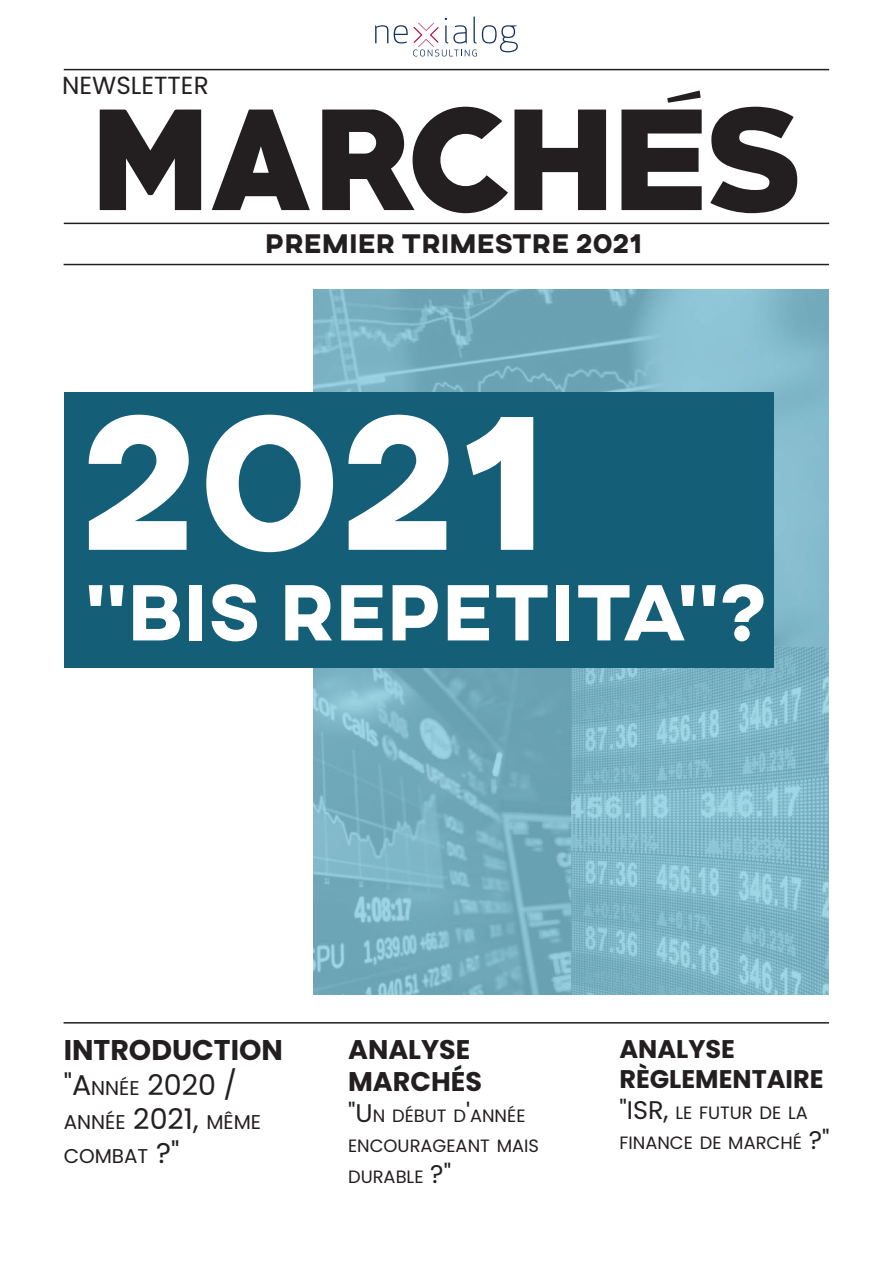
<style>
.page{position:relative;width:893px;height:1263px;background:#fff}
.page>*{position:absolute;margin:0;border:0;box-sizing:border-box;transform-origin:0 0}
.t1{font:800 195.3px "AXIS";color:#fff}
.t2{font:800 81.3px "AXIS";color:#fff}
.t3{font:700 28.5px/34.2px "Poppins";color:#231f20}
.t4{font:800 27.45px "AXIS";color:#231f20}
.t5{font:700 27px/32.4px "Poppins";color:#231f20}
.t6{font:700 25.5px/30.6px "Poppins";color:#231f20}
.t7{font:24.75px "Poppins";color:#231f20}
.t8{font:19.95px/34.2px "Poppins";color:#231f20}
.t9{font:17.85px/30.6px "Poppins";color:#231f20}
.s1{font-weight:400}
.s2{font-weight:400;font-size:19.95px}
.s3{font-size:28.5px}
.s4{font-size:25.5px}
</style>
<div class="page">
<hr style="left:64px;top:264px;width:765px;height:1px;background:#231f20">
<hr style="left:64px;top:1022px;width:765px;height:1px;background:#231f20">
<hr style="left:64px;top:69px;width:765px;height:1px;background:#231f20">
<hr style="left:64px;top:223px;width:765px;height:1px;background:#231f20">
<svg style="left:100px;top:110px;width:101px;height:100px"></svg>
<svg style="left:212px;top:110px;width:98px;height:100px"></svg>
<svg style="left:322px;top:107px;width:186px;height:106px"></svg>
<svg style="left:514px;top:110px;width:92px;height:100px"></svg>
<svg style="left:621px;top:110px;width:81px;height:100px"></svg>
<svg style="left:710px;top:107px;width:87px;height:106px"></svg>
<svg style="left:667px;top:91px;width:34px;height:12px"></svg>
<svg style="left:375px;top:25px;width:13px;height:18px"></svg>
<svg style="left:394px;top:17px;width:124px;height:39px"></svg>
<svg style="left:314px;top:289px;width:515px;height:706px;background:#7bb3c4"></svg>
<div style="left:64px;top:392px;width:709px;height:276px;background:#145e78"></div>
<h3 class="t7" style="left:62px;top:71px;width:148px">NEWSLETTER</h3>
<h3 class="t4" style="left:265px;top:226px;width:378px">PREMIER TRIMESTRE 2021</h3>
<h1 class="t1" style="left:79px;top:354px;width:470px">2021</h1>
<h2 class="t2" style="left:85px;top:559px;width:684px">“BIS REPETITA”?</h2>
<h3 class="t3" style="left:64px;top:1033px;width:221px">INTRODUCTION <span class="s1">"A</span><span class="s2">NNÉE</span> <span class="s1">2020 /</span></h3>
<p class="t8" style="left:64px;top:1105px;width:199px">ANNÉE <span class="s3">2021,</span> MÊME<br>COMBAT <span class="s3">?"</span></p>
<h3 class="t5" style="left:348px;top:1033px;width:135px">ANALYSE<br>MARCHÉS</h3>
<p class="t9" style="left:348px;top:1100px;width:192px"><span class="s4">"U</span>N DÉBUT D<span class="s4">'</span>ANNÉE<br>ENCOURAGEANT MAIS<br>DURABLE <span class="s4">?"</span></p>
<h3 class="t6" style="left:619px;top:1033px;width:205px">ANALYSE<br>RÈGLEMENTAIRE</h3>
<p class="t9" style="left:619px;top:1097px;width:212px"><span class="s4">"ISR,</span> LE FUTUR DE LA<br>FINANCE DE MARCHÉ <span class="s4">?"</span></p>
</div>
